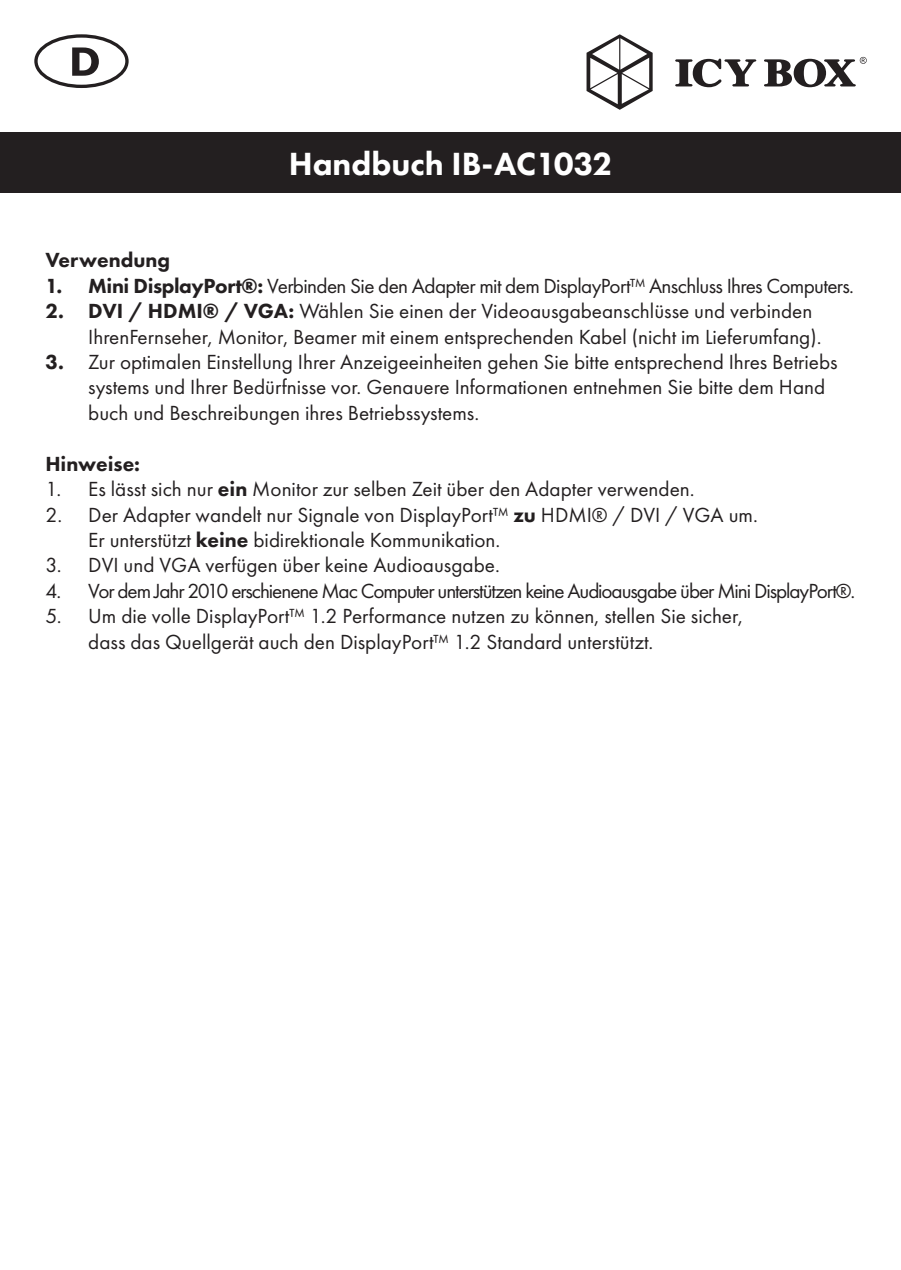
<style>
.page{position:relative;width:901px;height:1270px;background:#fff}
.page>*{position:absolute;margin:0;border:0;box-sizing:border-box;transform-origin:0 0}
.t1{font:800 33.2px "Futura PT";color:#fff}
.t2{font:21.2px/25.6px "Futura PT";color:#231f20}
.t3{font:21.2px "Futura PT";letter-spacing:-.05em;color:#231f20}
.t4{font:21.2px "Futura PT";letter-spacing:-.03em;color:#231f20}
.t5{font:800 21.2px "Futura PT";color:#231f20}
.s1{font-weight:800}
</style>
<div class="page">
<div style="left:34px;top:34px;width:95px;height:54px;border:3px solid #231f20;border-radius:50%"></div>
<svg style="left:72px;top:47px;width:27px;height:29px"></svg>
<div style="left:0;top:132px;width:901px;height:60px;background:#231f20"></div>
<svg style="left:586px;top:34px;width:66px;height:76px"></svg>
<svg style="left:675px;top:57px;width:191px;height:30px"></svg>
<h1 class="t1" style="left:289px;top:145px;width:325px">Handbuch IB-AC1032</h1>
<p class="t5" style="left:45px;top:248px;width:126px">Verwendung</p>
<p class="t4" style="left:45px;top:275px;width:810px"><span class="s1">1. Mini DisplayPort®:</span> Verbinden Sie den Adapter mit dem DisplayPort™ Anschluss Ihres Computers.</p>
<p class="t2" style="left:88px;top:299px;width:734px;text-indent:-43px"><span class="s1">2. DVI / HDMI® / VGA:</span> Wählen Sie einen der Videoausgabeanschlüsse und verbinden<br>IhrenFernseher, Monitor, Beamer mit einem entsprechenden Kabel (nicht im Lieferumfang).</p>
<p class="t2" style="left:88px;top:350px;width:751px;text-indent:-43px"><span class="s1">3.</span> Zur optimalen Einstellung Ihrer Anzeigeeinheiten gehen Sie bitte entsprechend Ihres Betriebs systems und Ihrer Bedürfnisse vor. Genauere Informationen entnehmen Sie bitte dem Hand buch und Beschreibungen ihres Betriebssystems.</p>
<p class="t5" style="left:45px;top:452px;width:96px">Hinweise:</p>
<p class="t2" style="left:45px;top:477px;width:651px">1. Es lässt sich nur <span class="s1">ein</span> Monitor zur selben Zeit über den Adapter verwenden.</p>
<p class="t2" style="left:88px;top:502px;width:671px;text-indent:-43px">2. Der Adapter wandelt nur Signale von DisplayPort™ <span class="s1">zu</span> HDMI® / DVI / VGA um.<br>Er unterstützt <span class="s1">keine</span> bidirektionale Kommunikation.</p>
<p class="t2" style="left:45px;top:553px;width:456px">3. DVI und VGA verfügen über keine Audioausgabe.</p>
<p class="t3" style="left:45px;top:580px;width:811px">4. Vor dem Jahr 2010 erschienene Mac Computer unterstützen keine Audioausgabe über Mini DisplayPort®.</p>
<p class="t2" style="left:88px;top:604px;width:656px;text-indent:-43px">5. Um die volle DisplayPort™ 1.2 Performance nutzen zu können, stellen Sie sicher, dass das Quellgerät auch den DisplayPort™ 1.2 Standard unterstützt.</p>
</div>
